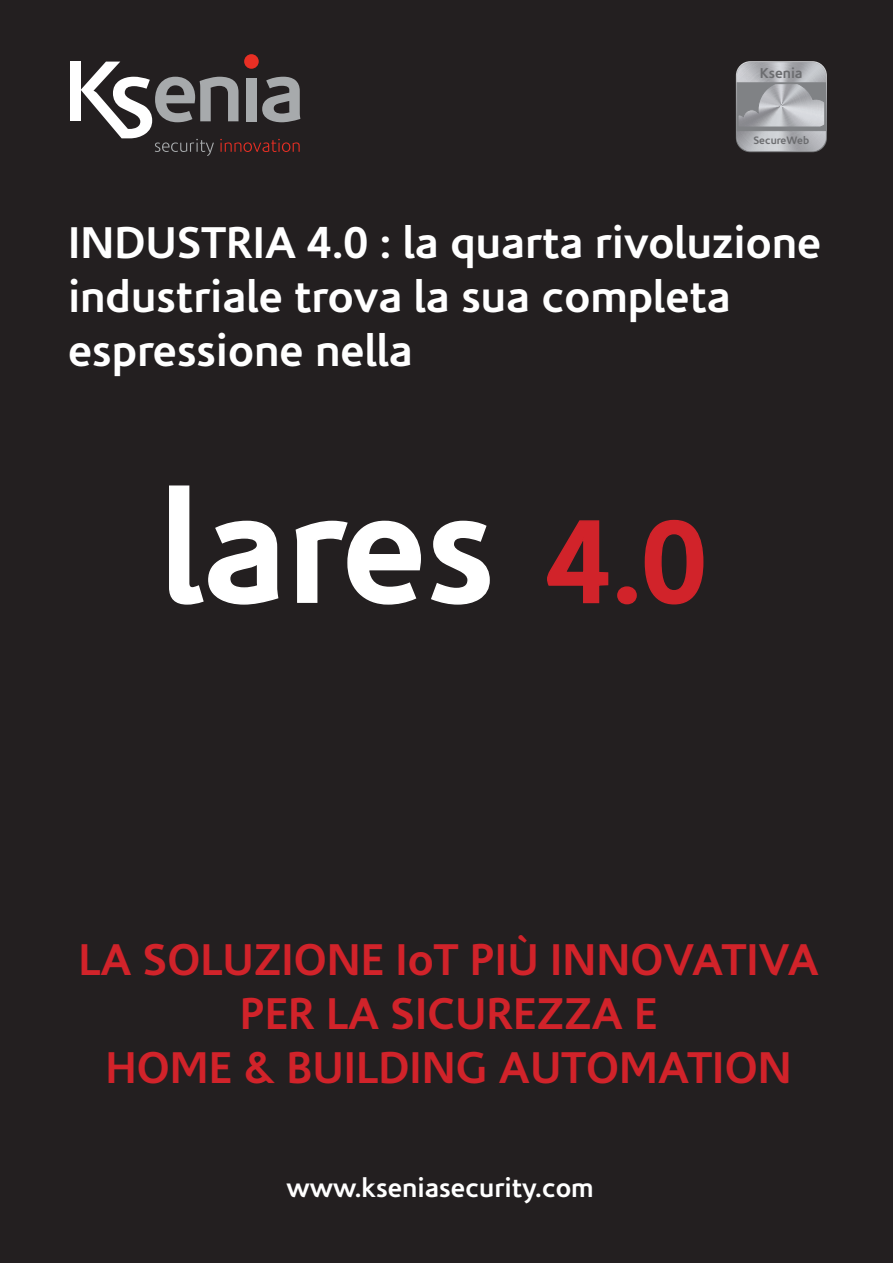
<style>
.page{position:relative;width:893px;height:1263px;background:#231f20}
.page>*{position:absolute;margin:0;border:0;box-sizing:border-box;transform-origin:0 0}
.t1{font:700 45px/54px "Corisande";color:#fff}
.t2{font:700 45px/54px "Corisande";color:#d1232a;text-align:center}
.t3{font:700 27px "Corisande";color:#fff}
.t4{font:700 14.55px "Corisande";color:#6c6d70}
.t5{font:700 10.95px "Corisande";color:#6c6d70}
</style>
<div class="page">
<svg style="left:70px;top:54px;width:757px;height:102px"></svg>
<svg style="left:169px;top:485px;width:321px;height:120px"></svg>
<svg style="left:547px;top:519px;width:157px;height:86px"></svg>
<p class="t4" style="left:760px;top:64px;width:45px">Ksenia</p>
<p class="t5" style="left:753px;top:134px;width:57px">SecureWeb</p>
<p class="t1" style="left:68px;top:216px;width:755px">INDUSTRIA 4.0 : la quarta rivoluzione industriale trova la sua completa espressione nella</p>
<p class="t2" style="left:78px;top:933px;width:742px">LA SOLUZIONE IoT PIÙ INNOVATIVA<br>PER LA SICUREZZA E<br>HOME &amp; BUILDING AUTOMATION</p>
<p class="t3" style="left:286px;top:1172px;width:309px">www.kseniasecurity.com</p>
</div>
